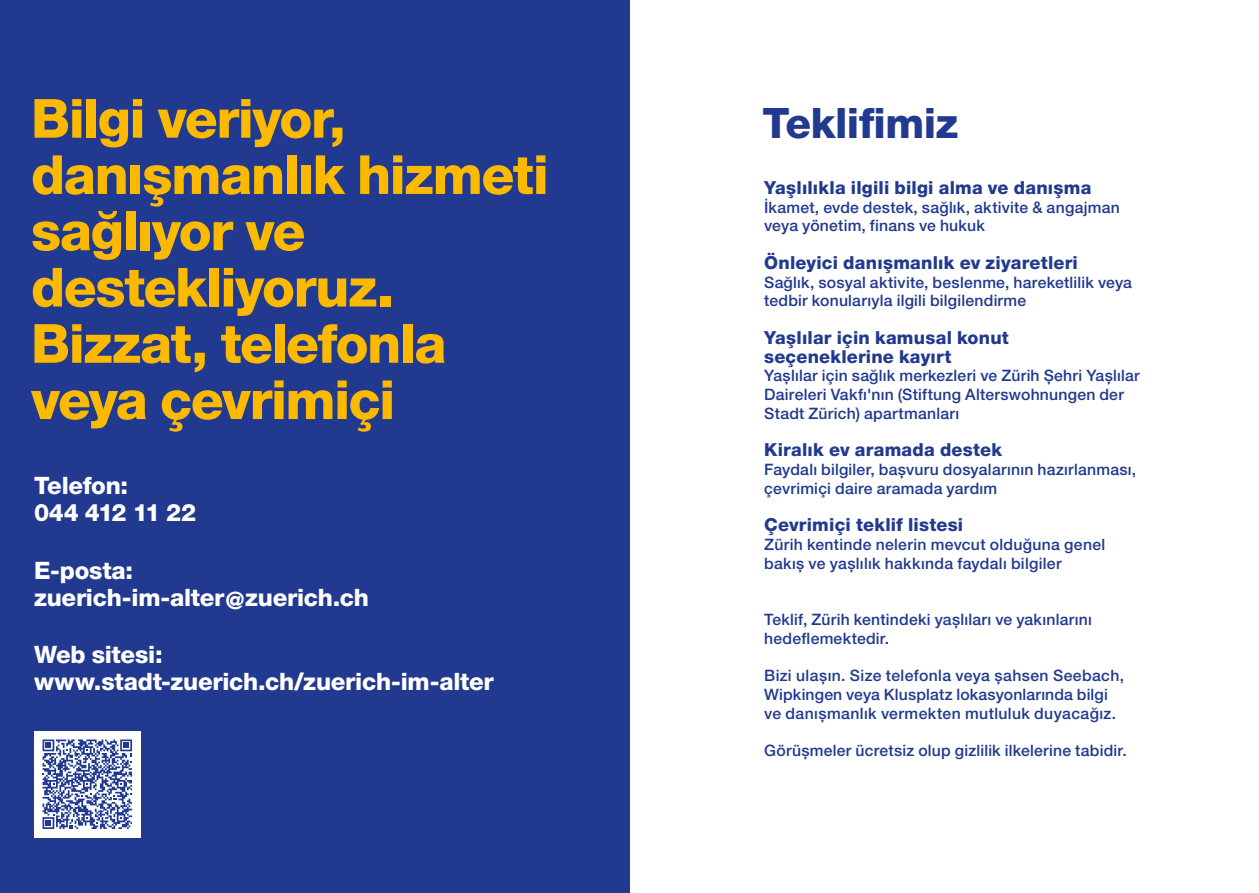
<style>
.page{position:relative;width:1259px;height:893px;background:#fff}
.page>*{position:absolute;margin:0;border:0;box-sizing:border-box;transform-origin:0 0}
.t1{font:800 54px/56.2px "Helvetica Neue LT Pro";letter-spacing:-.025em;color:#fbba00}
.t2{font:800 42px "Helvetica Neue LT Pro";letter-spacing:-.015em;color:#213a8f}
.t3{font:800 24px/27px "Helvetica Neue LT Pro";letter-spacing:-.01em;color:#fff}
.t4{font:800 18px/18.8px "Helvetica Neue LT Pro";letter-spacing:.01em;color:#213a8f}
.t5{font:500 15.75px/18.8px "Helvetica Neue LT Pro";letter-spacing:.015em;color:#213a8f}
</style>
<div class="page">
<div style="left:0;top:0;width:629px;height:893px;background:#213a8f"></div>
<div style="left:34px;top:731px;width:106px;height:106px;background:#fff"></div>
<svg style="left:43px;top:739px;width:89px;height:90px"></svg>
<h1 class="t1" style="left:31px;top:90px;width:519px">Bilgi veriyor, danışmanlık hizmeti sağlıyor ve destekliyoruz.<br>Bizzat, telefonla veya çevrimiçi</h1>
<h2 class="t2" style="left:762px;top:98px;width:197px">Teklifimiz</h2>
<p class="t4" style="left:764px;top:178px;width:329px">Yaşlılıkla ilgili bilgi alma ve danışma</p>
<p class="t5" style="left:764px;top:198px;width:357px">İkamet, evde destek, sağlık, aktivite &amp; angajman veya yönetim, finans ve hukuk</p>
<p class="t4" style="left:764px;top:253px;width:315px">Önleyici danışmanlık ev ziyaretleri</p>
<p class="t5" style="left:764px;top:273px;width:369px">Sağlık, sosyal aktivite, beslenme, hareketlilik veya tedbir konularıyla ilgili bilgilendirme</p>
<p class="t4" style="left:764px;top:328px;width:246px">Yaşlılar için kamusal konut seçeneklerine kayırt</p>
<p class="t5" style="left:764px;top:366px;width:377px">Yaşlılar için sağlık merkezleri ve Zürih Şehri Yaşlılar<br>Daireleri Vakfı'nın (Stiftung Alterswohnungen der<br>Stadt Zürich) apartmanları</p>
<p class="t4" style="left:764px;top:441px;width:239px">Kiralık ev aramada destek</p>
<p class="t5" style="left:764px;top:460px;width:373px">Faydalı bilgiler, başvuru dosyalarının hazırlanması, çevrimiçi daire aramada yardım</p>
<p class="t4" style="left:764px;top:516px;width:201px">Çevrimiçi teklif listesi</p>
<p class="t5" style="left:764px;top:535px;width:342px">Zürih kentinde nelerin mevcut olduğuna genel bakış ve yaşlılık hakkında faydalı bilgiler</p>
<h3 class="t3" style="left:34px;top:472px;width:164px">Telefon:<br>044 412 11 22</h3>
<h3 class="t3" style="left:34px;top:557px;width:336px">E-posta: zuerich-im-alter@zuerich.ch</h3>
<h3 class="t3" style="left:34px;top:641px;width:461px">Web sitesi: www.stadt-zuerich.ch/zuerich-im-alter</h3>
<p class="t5" style="left:764px;top:610px;width:329px">Teklif, Zürih kentindeki yaşlıları ve yakınlarını hedeflemektedir.</p>
<p class="t5" style="left:764px;top:666px;width:361px">Bizi ulaşın. Size telefonla veya şahsen Seebach,<br>Wipkingen veya Klusplatz lokasyonlarında bilgi ve danışmanlık vermekten mutluluk duyacağız.</p>
<p class="t5" style="left:764px;top:741px;width:364px">Görüşmeler ücretsiz olup gizlilik ilkelerine tabidir.</p>
</div>
